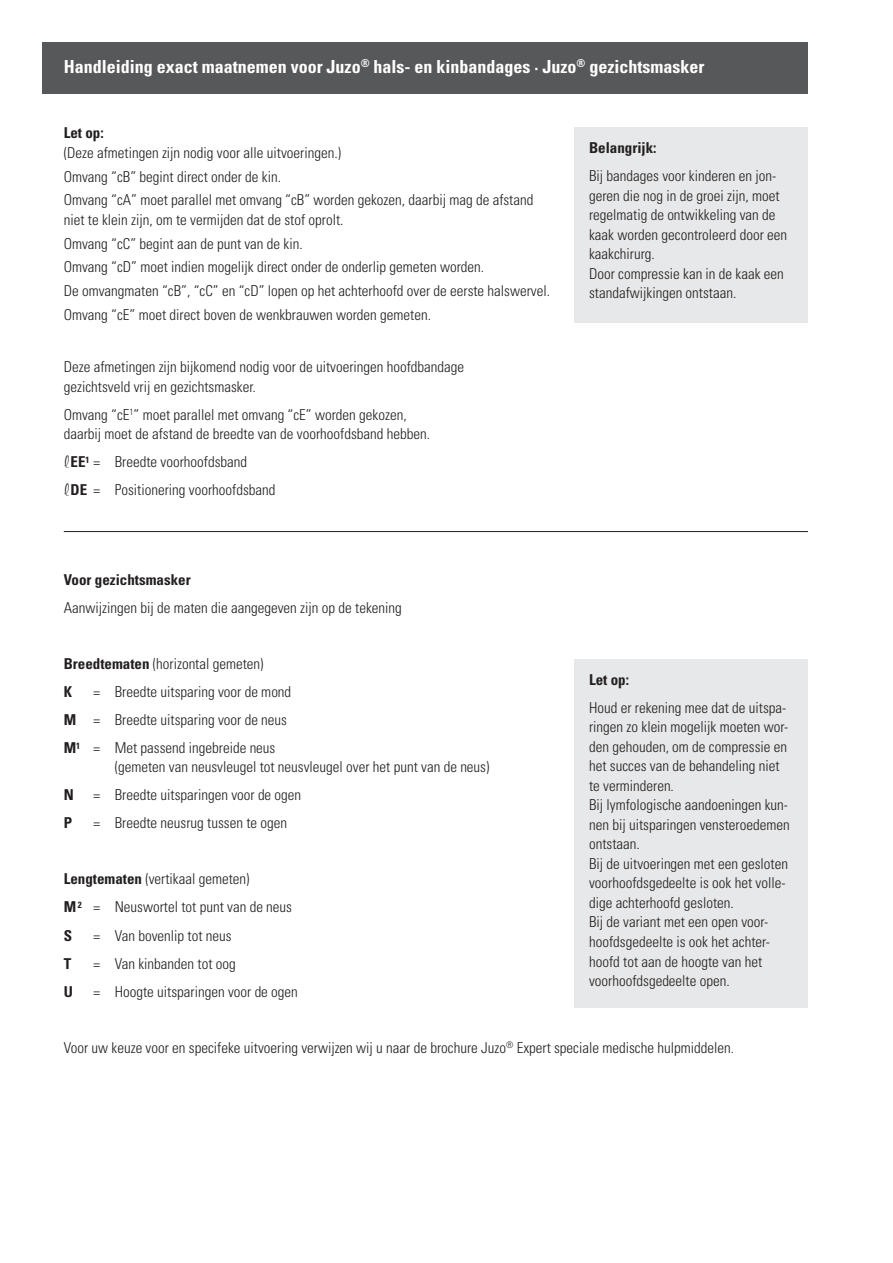
<style>
.page{position:relative;width:893px;height:1263px;background:#fff}
.page>*{position:absolute;margin:0;border:0;box-sizing:border-box;transform-origin:0 0}
.t1{font:700 condensed 18px "Univers";color:#fff}
.t2{font:300 condensed 15px/19.5px "Univers";color:#231f20}
.t3{font:700 condensed 15px "Univers";color:#231f20}
.s1{font-family:"Murray Hill BT";font-weight:700;font-stretch:normal;font-size:18px}
.s2{font-weight:700}
</style>
<div class="page">
<div style="left:574px;top:128px;width:234px;height:195px;background:#e7e8e9"></div>
<div style="left:574px;top:659px;width:234px;height:349px;background:#e7e8e9"></div>
<div style="left:43px;top:43px;width:765px;height:51px;background:#57585a"></div>
<hr style="left:64px;top:531px;width:744px;height:1px;background:#231f20">
<p class="t1" style="left:64px;top:60px;width:642px">Handleiding exact maatnemen voor Juzo<sup>®</sup> hals- en kinbandages · Juzo<sup>®</sup> gezichtsmasker</p>
<p class="t3" style="left:64px;top:128px;width:41px">Let op:</p>
<p class="t2" style="left:64px;top:142px;width:471px;line-height:23.7px">(Deze afmetingen zijn nodig voor alle uitvoeringen.)<br>Omvang “cB” begint direct onder de kin.<br>Omvang “cA” moet parallel met omvang “cB” worden gekozen, daarbij mag de afstand</p>
<p class="t2" style="left:64px;top:209px;width:488px;line-height:23.7px">niet te klein zijn, om te vermijden dat de stof oprolt.<br>Omvang “cC” begint aan de punt van de kin.<br>Omvang “cD” moet indien mogelijk direct onder de onderlip gemeten worden.<br>De omvangmaten “cB”, “cC” en “cD” lopen op het achterhoofd over de eerste halswervel.<br>Omvang “cE” moet direct boven de wenkbrauwen worden gemeten.</p>
<p class="t2" style="left:64px;top:358px;width:402px">Deze afmetingen zijn bijkomend nodig voor de uitvoeringen hoofdbandage gezichtsveld vrij en gezichtsmasker.</p>
<p class="t2" style="left:64px;top:406px;width:368px">Omvang “cE<sup>1</sup>” moet parallel met omvang “cE” worden gekozen, daarbij moet de afstand de breedte van de voorhoofdsband hebben.</p>
<p class="t2" style="left:64px;top:449px;width:213px;line-height:28px"><span class="s1">l</span><span class="s2">EE</span><sup>1</sup> = Breedte voorhoofdsband<br><span class="s1">l</span><span class="s2">DE</span> = Positionering voorhoofdsband</p>
<p class="t3" style="left:64px;top:574px;width:128px">Voor gezichtsmasker</p>
<p class="t2" style="left:64px;top:599px;width:339px">Aanwijzingen bij de maten die aangegeven zijn op de tekening</p>
<p class="t2" style="left:64px;top:651px;width:201px;line-height:28px"><span class="s2">Breedtematen</span> (horizontal gemeten)<br><span class="s2">K</span></p>
<p class="t2" style="left:64px;top:679px;width:229px;line-height:28px;text-indent:30px">= Breedte uitsparing voor de mond<br><span class="s2">M</span> = Breedte uitsparing voor de neus<br><span class="s2">M</span><sup>1</sup> = Met passend ingebreide neus</p>
<p class="t2" style="left:115px;top:759px;width:376px">(gemeten van neusvleugel tot neusvleugel over het punt van de neus)</p>
<p class="t3" style="left:64px;top:790px;width:12px">N</p>
<p class="t2" style="left:94px;top:787px;width:209px">= Breedte uitsparingen voor de ogen</p>
<p class="t3" style="left:64px;top:818px;width:10px">P</p>
<p class="t2" style="left:94px;top:815px;width:195px">= Breedte neusrug tussen te ogen</p>
<p class="t2" style="left:64px;top:866px;width:230px;line-height:28px"><span class="s2">Lengtematen</span> (vertikaal gemeten)<br><span class="s2">M</span> <sup>2</sup> = Neuswortel tot punt van de neus<br><span class="s2">S</span></p>
<p class="t2" style="left:94px;top:927px;width:140px">= Van bovenlip tot neus</p>
<p class="t3" style="left:64px;top:958px;width:9px">T</p>
<p class="t2" style="left:94px;top:955px;width:144px">= Van kinbanden tot oog</p>
<p class="t3" style="left:64px;top:986px;width:11px">U</p>
<p class="t2" style="left:94px;top:983px;width:206px">= Hoogte uitsparingen voor de ogen</p>
<p class="t3" style="left:589px;top:143px;width:69px">Belangrijk:</p>
<p class="t2" style="left:589px;top:168px;width:200px">Bij bandages voor kinderen en jon&shy;geren die nog in de groei zijn, moet regelmatig de ontwikkeling van de kaak worden gecontroleerd door een kaakchirurg.<br>Door compressie kan in de kaak een standafwijkingen ontstaan.</p>
<p class="t3" style="left:589px;top:674px;width:41px">Let op:</p>
<p class="t2" style="left:589px;top:699px;width:202px">Houd er rekening mee dat de uitspa&shy;ringen zo klein mogelijk moeten wor&shy;den gehouden, om de compressie en het succes van de behandeling niet te verminderen.<br>Bij lymfologische aandoeningen kun&shy;nen bij uitsparingen vensteroedemen ontstaan.<br>Bij de uitvoeringen met een gesloten voorhoofdsgedeelte is ook het volle&shy;dige achterhoofd gesloten.<br>Bij de variant met een open voor&shy;hoofdsgedeelte is ook het achter&shy;hoofd tot aan de hoogte van het voorhoofdsgedeelte open.</p>
<p class="t2" style="left:64px;top:1039px;width:672px">Voor uw keuze voor en specifeke uitvoering verwijzen wij u naar de brochure Juzo<sup>®</sup> Expert speciale medische hulpmiddelen.</p>
</div>
